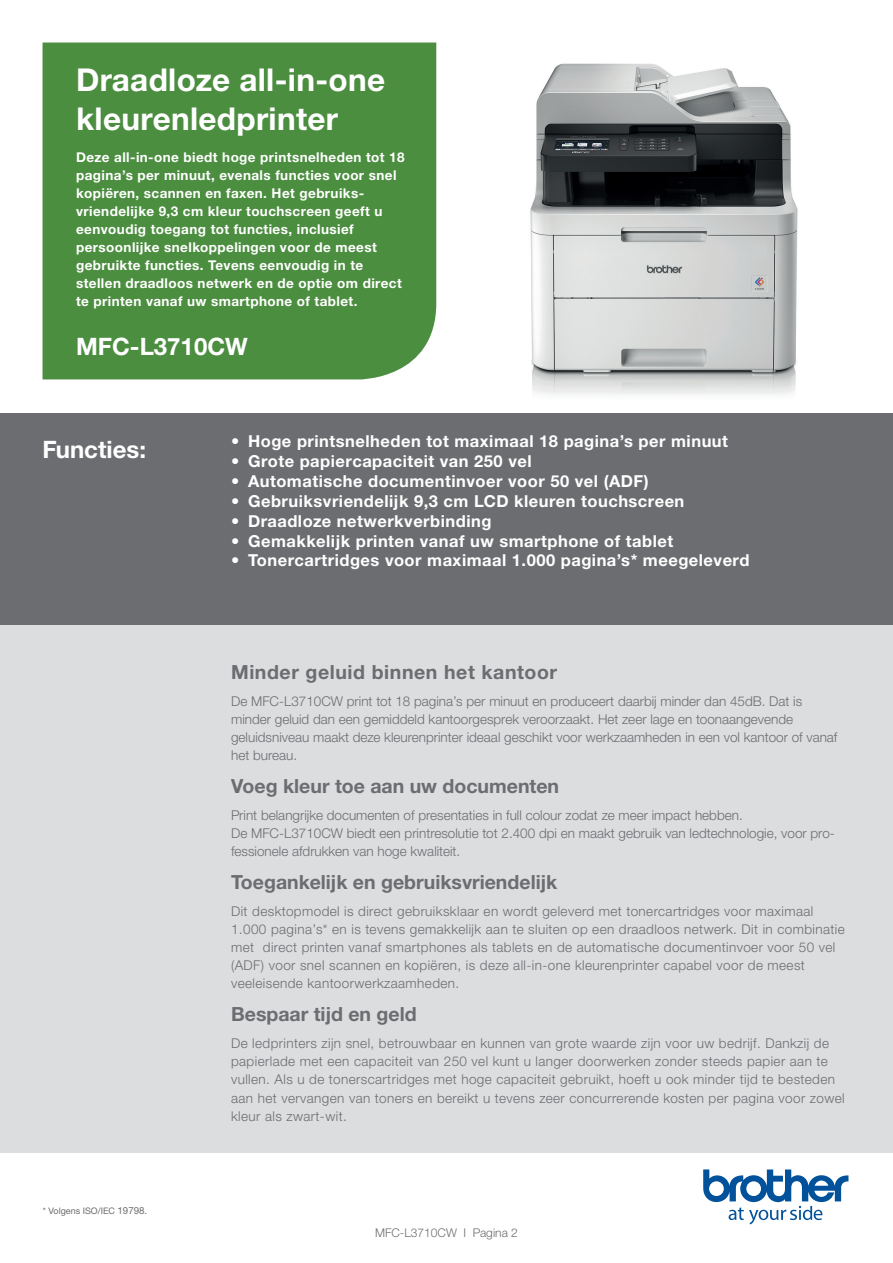
<style>
.page{position:relative;width:893px;height:1263px;background:#fff}
.page>*{position:absolute;margin:0;border:0;box-sizing:border-box;transform-origin:0 0}
.t1{font:700 31.5px/39px "Helvetica Neue LTW1 G";letter-spacing:.01em;color:#fff}
.t2{font:700 24px "Helvetica Neue LTW1 G";color:#fff}
.t3{font:700 19.5px "Helvetica Neue LTW1 G";color:#6c6d70}
.t4{font:700 19.5px "Helvetica Neue LTW1 G";letter-spacing:.03em;color:#6c6d70}
.t5{font:700 16.5px "Helvetica Neue LTW1 G";letter-spacing:.03em;color:#fff}
.t6{font:300 13.5px/18px "Helvetica Neue LTW1 G";letter-spacing:.03em;color:#6c6d70}
.t7{font:300 13.5px/18px "Helvetica Neue LTW1 G";color:#6c6d70}
.t8{font:700 13.5px/18px "Helvetica Neue LTW1 G";letter-spacing:.03em;color:#fff}
.t9{font:300 12px "Helvetica Neue LTW1 G";color:#6c6d70}
.Left_Col_Bold{font:9px "Helvetica Neue LTW1 G";color:#6c6d70}
.s1{font-size:9.75px}
</style>
<div class="page">
<img style="left:530px;top:63px;width:268px;height:332px">
<svg style="left:703px;top:1169px;width:145px;height:55px"></svg>
<div style="left:0;top:413px;width:893px;height:740px;background:#dcdddf"></div>
<div style="left:43px;top:43px;width:393px;height:336px;background:#4c8e40"></div>
<div style="left:0;top:413px;width:893px;height:212px;background:#6c6d70"></div>
<p class="t1" style="left:76px;top:60px;width:310px">Draadloze all-in-one kleurenledprinter</p>
<p class="t8" style="left:76px;top:148px;width:330px">Deze all-in-one biedt hoge printsnelheden tot 18 pagina’s per minuut, evenals functies voor snel kopiëren, scannen en faxen. Het gebruiks-</p>
<p class="t8" style="left:76px;top:202px;width:308px">vriendelijke 9,3 cm kleur touchscreen geeft u</p>
<p class="t8" style="left:76px;top:220px;width:279px">eenvoudig toegang tot functies, inclusief</p>
<p class="t8" style="left:76px;top:238px;width:302px">persoonlijke snelkoppelingen voor de meest</p>
<p class="t8" style="left:76px;top:256px;width:289px">gebruikte functies. Tevens eenvoudig in te</p>
<p class="t8" style="left:76px;top:274px;width:327px">stellen draadloos netwerk en de optie om direct</p>
<p class="t8" style="left:76px;top:292px;width:283px">te printen vanaf uw smartphone of tablet.</p>
<p class="t2" style="left:76px;top:332px;width:173px">MFC-L3710CW</p>
<p class="t2" style="left:43px;top:434px;width:105px">Functies:</p>
<p class="t5" style="left:231px;top:431px;width:498px">• Hoge printsnelheden tot maximaal 18 pagina’s per minuut</p>
<p class="t5" style="left:231px;top:451px;width:302px">• Grote papiercapaciteit van 250 vel</p>
<p class="t5" style="left:231px;top:471px;width:419px">• Automatische documentinvoer voor 50 vel (ADF)</p>
<p class="t5" style="left:231px;top:491px;width:455px">• Gebruiksvriendelijk 9,3 cm LCD kleuren touchscreen</p>
<p class="t5" style="left:231px;top:511px;width:262px">• Draadloze netwerkverbinding</p>
<p class="t5" style="left:231px;top:531px;width:444px">• Gemakkelijk printen vanaf uw smartphone of tablet</p>
<p class="t5" style="left:231px;top:550px;width:520px">• Tonercartridges voor maximaal 1.000 pagina’s* meegeleverd</p>
<p class="Left_Col_Bold" style="left:43px;top:1205px;width:106px">* Volgens ISO/IEC <span class="s1">19798.</span></p>
<p class="t4" style="left:231px;top:660px;width:328px">Minder geluid binnen het kantoor</p>
<p class="t7" style="left:231px;top:693px;width:573px">De MFC-L3710CW print tot 18 pagina’s per minuut en produceert daarbij minder dan 45dB. Dat is minder geluid dan een gemiddeld kantoorgesprek veroorzaakt. Het zeer lage en toonaangevende</p>
<p class="t7" style="left:231px;top:729px;width:608px">geluidsniveau maakt deze kleurenprinter ideaal geschikt voor werkzaamheden in een vol kantoor of vanaf het bureau.</p>
<p class="t3" style="left:231px;top:774px;width:330px">Voeg kleur toe aan uw documenten</p>
<p class="t7" style="left:231px;top:807px;width:513px">Print belangrijke documenten of presentaties in full colour zodat ze meer impact hebben.</p>
<p class="t7" style="left:231px;top:825px;width:605px">De MFC-L3710CW biedt een printresolutie tot 2.400 dpi en maakt gebruik van ledtechnologie, voor pro&shy;fessionele afdrukken van hoge kwaliteit.</p>
<p class="t3" style="left:231px;top:870px;width:328px">Toegankelijk en gebruiksvriendelijk</p>
<p class="t6" style="left:231px;top:903px;width:615px">Dit desktopmodel is direct gebruiksklaar en wordt geleverd met tonercartridges voor maximaal 1.000 pagina’s* en is tevens gemakkelijk aan te sluiten op een draadloos netwerk. Dit in combinatie met direct printen vanaf smartphones als tablets en de automatische documentinvoer voor 50 vel (ADF) voor snel scannen en kopiëren, is deze all-in-one kleurenprinter capabel voor de meest</p>
<p class="t6" style="left:231px;top:975px;width:230px">veeleisende kantoorwerkzaamheden.</p>
<p class="t3" style="left:231px;top:1002px;width:187px">Bespaar tijd en geld</p>
<p class="t6" style="left:231px;top:1035px;width:615px">De ledprinters zijn snel, betrouwbaar en kunnen van grote waarde zijn voor uw bedrijf. Dankzij de papierlade met een capaciteit van 250 vel kunt u langer doorwerken zonder steeds papier aan te vullen. Als u de tonerscartridges met hoge capaciteit gebruikt, hoeft u ook minder tijd te besteden aan het vervangen van toners en bereikt u tevens zeer concurrerende kosten per pagina voor zowel kleur als zwart-wit.</p>
<p class="t9" style="left:375px;top:1226px;width:144px">MFC-L3710CW I Pagina 2</p>
</div>
